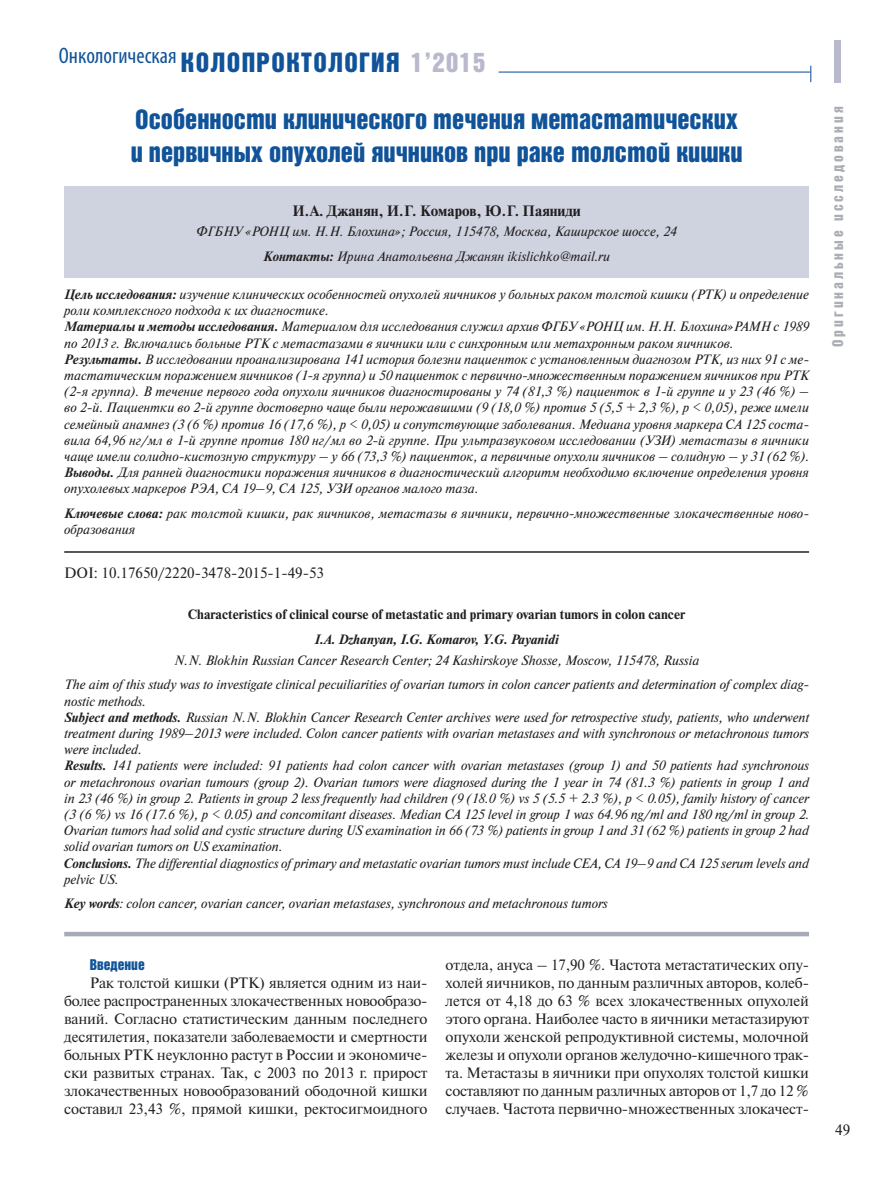
<style>
.page{position:relative;width:894px;height:1190px;background:#fff}
.page>*{position:absolute;margin:0;border:0;box-sizing:border-box;transform-origin:0 0}
.t1{font:27px/32.4px "Bastion Kontrast Alt C";color:#105399}
.t2{font:27px "Bastion Kontrast Alt C";letter-spacing:.05em;color:#105399}
.t3{font:condensed 22.5px "Myriad Pro";color:#105399}
.t4{font:15px/18px "Newton C";letter-spacing:-.01em;color:#231f20;text-align:justify}
.t5{font:700 15px "Newton C";color:#231f20}
.t6{font:15px "Bastion Kontrast Alt C";letter-spacing:.2em;color:#abafb5}
.t7{font:15px "Bastion Kontrast Alt C";color:#105399}
.t8{font:italic 13.5px/16.2px "Newton C";color:#231f20}
.t9{font:700 13.5px "Newton C";color:#231f20}
.t10{font:italic 700 13.5px "Newton C";color:#231f20}
.s1{color:#b8b9cc}
.s2{font-weight:700}
</style>
<div class="page">
<div style="left:834px;top:40px;width:6px;height:42px;background:#b8b9cc"></div>
<svg style="left:810px;top:66px;width:1px;height:16px"></svg>
<hr style="left:498px;top:72px;width:312px;height:1px;background:#105399">
<div style="left:64px;top:186px;width:744px;height:92px;background:#ced3df"></div>
<hr style="left:64px;top:551px;width:744px;height:2px;background:#231f20">
<hr style="left:64px;top:932px;width:744px;height:4px;background:#a7abb7">
<h2 class="t3" style="left:59px;top:48px;width:119px">Онкологическая</h2>
<h1 class="t2" style="left:181px;top:53px;width:305px">КОЛОПРОКТОЛОГИЯ <span class="s1">1’2015</span></h1>
<h1 class="t1" style="left:131px;top:105px;width:613px">Особенности клинического течения метастатических и первичных опухолей яичников при раке толстой кишки</h1>
<p class="t5" style="left:292px;top:205px;width:290px">И. А. Джанян, И. Г. Комаров, Ю. Г. Паяниди</p>
<p class="t8" style="left:196px;top:220px;width:481px;line-height:25px;text-align:center">ФГБНУ «РОНЦ им. Н. Н. Блохина»; Россия, 115478, Москва, Каширское шоссе, 24<br><span class="s2">Контакты:</span> Ирина Анатольевна Джанян ikislichko@mail.ru</p>
<p class="t8" style="left:64px;top:287px;width:746px"><span class="s2">Цель исследования:</span> изучение клинических особенностей опухолей яичников у больных раком толстой кишки (РТК) и определение роли комплексного подхода к их диагностике.<br><span class="s2">Материалы и методы исследования.</span> Материалом для исследования служил архив ФГБУ «РОНЦ им. Н. Н. Блохина»РАМН с 1989 по 2013 г. Включались больные РТК с метастазами в яичники или с синхронным или метахронным раком яичников.<br><span class="s2">Результаты.</span> В исследовании проанализирована 141 история болезни пациенток с установленным диагнозом РТК, из них 91 с ме&shy;тастатическим поражением яичников (1-я группа) и 50 пациенток с первично-множественным поражением яичников при РТК (2-я группа). В течение первого года опухоли яичников диагностированы у 74 (81,3 %) пациенток в 1-й группе и у 23 (46 %) – во 2-й. Пациентки во 2-й группе достоверно чаще были нерожавшими (9 (18,0 %) против 5 (5,5 + 2,3 %), р &lt; 0,05), реже имели семейный анамнез (3 (6 %) против 16 (17,6 %), р &lt; 0,05) и сопутствующие заболевания. Медиана уровня маркера СА 125 соста&shy;вила 64,96 нг / мл в 1-й группе против 180 нг / мл во 2-й группе. При ультразвуковом исследовании (УЗИ) метастазы в яичники чаще имели солидно-кистозную структуру – у 66 (73,3 %) пациенток, а первичные опухоли яичников – солидную – у 31 (62 %).<br><span class="s2">Выводы.</span> Для ранней диагностики поражения яичников в диагностический алгоритм необходимо включение определения уровня опухолевых маркеров РЭА, СА 19–9, СА 125, УЗИ органов малого таза.</p>
<p class="t8" style="left:64px;top:506px;width:746px"><span class="s2">Ключевые слова:</span> рак толстой кишки, рак яичников, метастазы в яичники, первично-множественные злокачественные ново&shy;образования</p>
<p class="t4" style="left:64px;top:565px;width:261px">DOI: 10.17650/2220-3478-2015-1-49-53</p>
<p class="t9" style="left:188px;top:610px;width:499px">Characteristics of clinical course of metastatic and primary ovarian tumors in colon cancer</p>
<p class="t10" style="left:314px;top:634px;width:246px">I.A. Dzhanyan, I.G. Komarov, Y.G. Payanidi</p>
<p class="t8" style="left:64px;top:649px;width:746px;line-height:24.8px;text-align:center">N. N. Blokhin Russian Cancer Research Center; 24 Kashirskoye Shosse, Moscow, 115478, Russia<br>The aim of this study was to investigate clinical pecuiliarities of ovarian tumors in colon cancer patients and determination of complex diag-</p>
<p class="t8" style="left:64px;top:694px;width:746px">nostic methods.<br><span class="s2">Subject and methods.</span> Russian N. N. Blokhin Cancer Research Center archives were used for retrospective study, patients, who underwent treatment during 1989–2013 were included. Colon cancer patients with ovarian metastases and with synchronous or metachronous tumors were included.<br><span class="s2">Results.</span> 141 patients were included: 91 patients had colon cancer with ovarian metastases (group 1) and 50 patients had synchronous or metachronous ovarian tumours (group 2). Ovarian tumors were diagnosed during the 1 year in 74 (81.3 %) patients in group 1 and in 23 (46 %) in group 2. Patients in group 2 less frequently had children (9 (18.0 %) vs 5 (5.5 + 2.3 %), р &lt; 0.05), family history of cancer (3 (6 %) vs 16 (17.6 %), р &lt; 0.05) and concomitant diseases. Median CA 125 level in group 1 was 64.96 ng / ml and 180 ng / ml in group 2.<br>Ovarian tumors had solid and cystic structure during US examination in 66 (73 %) patients in group 1 and 31 (62 %) patients in group 2 had solid ovarian tumors on US examination.<br><span class="s2">Conclusions.</span> The differential diagnostics of primary and metastatic ovarian tumors must include CEA, CA 19–9 and CA 125 serum levels and pelvic US.</p>
<p class="t8" style="left:64px;top:897px;width:545px"><span class="s2">Key words</span>: colon cancer, ovarian cancer, ovarian metastases, synchronous and metachronous tumors</p>
<p class="t7" style="left:90px;top:959px;width:56px">Введение</p>
<p class="t4" style="left:64px;top:975px;width:365px;text-indent:26px">Рак толстой кишки (РТК) является одним из наи&shy;более распространенных злокачественных новообразо&shy;ваний. Согласно статистическим данным последнего десятилетия, показатели заболеваемости и смертности больных РТК неуклонно растут в России и экономиче&shy;ски развитых странах. Так, с 2003 по 2013 г. прирост злокачественных новообразований ободочной кишки составил 23,43 %, прямой кишки, ректосигмоидного</p>
<p class="t4" style="left:445px;top:957px;width:365px">отдела, ануса – 17,90 %. Частота метастатических опу&shy;холей яичников, по данным различных авторов, колеб&shy;лется от 4,18 до 63 % всех злокачественных опухолей этого органа. Наиболее часто в яичники метастазируют опухоли женской репродуктивной системы, молочной железы и опухоли органов желудочно-кишечного трак&shy;та. Метастазы в яичники при опухолях толстой кишки составляют по данным различных авторов от 1,7 до 12 % случаев. Частота первично-множественных злокачест-</p>
<p class="t6" style="left:832px;top:347px;width:242px;rotate:-90deg">Оригинальные исследования</p>
<p class="t4" style="left:834px;top:1122px;width:17px">49</p>
</div>
